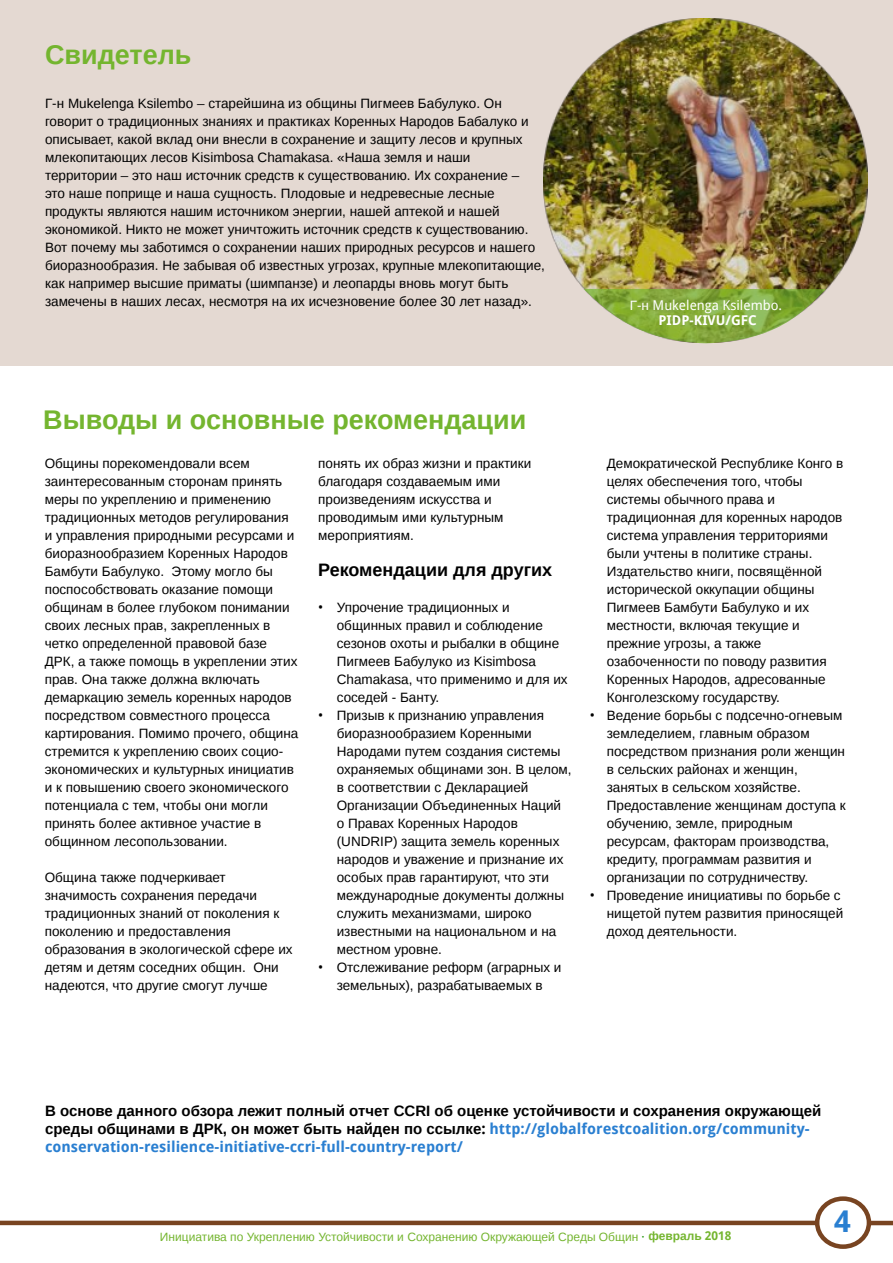
<style>
.page{position:relative;width:893px;height:1263px;background:#fff}
.page>*{position:absolute;margin:0;border:0;box-sizing:border-box;transform-origin:0 0}
.t1{font:700 30px "Droid Sans";color:#2a7fd1}
.t2{font:700 27px "Liberation Sans";color:#74b52f}
.t3{font:700 18px "Liberation Sans";color:#000}
.t4{font:700 15px/18px "Liberation Sans";color:#000}
.t5{font:700 15px "Droid Sans";color:#2a7fd1}
.t6{font:13.5px/18px "Liberation Sans";color:#000}
.t7{font:13.5px/15.8px "Droid Sans";color:#fff;text-align:center}
.t8{font:13.5px "Droid Sans";color:#000}
.t9{font:12px "Liberation Sans";color:#74b52f}
.s1{font-family:"Liberation Sans"}
.s2{font-weight:700}
.s3{font-family:"Droid Sans"}
.s4{font-family:"Droid Sans";color:#2a7fd1}
.s5{font-family:"Droid Sans";color:#1c9305}
.s6{font-family:"Droid Sans";font-weight:700}
</style>
<div class="page">
<div style="left:0;top:0;width:893px;height:365px;background:#e4d9d2"></div>
<img style="left:544px;top:19px;width:324px;height:271px">
<svg style="left:583px;top:289px;width:243px;height:54px"></svg>
<hr style="left:870px;top:1221px;width:23px;height:4px;background:#784421">
<div style="left:815px;top:1196px;width:56px;height:53px;border:4px solid #784421;border-radius:50%"></div>
<hr style="left:0;top:1221px;width:815px;height:4px;background:#784421">
<h2 class="t2" style="left:45px;top:40px;width:148px">Свидетель</h2>
<p class="t6" style="left:45px;top:94px;width:501px">Г-н Mukelenga Ksilembo – старейшина из общины Пигмеев Бабулуко. Он говорит о традиционных знаниях и практиках Коренных Народов Бабалуко и описывает, какой вклад они внесли в сохранение и защиту лесов и крупных млекопитающих лесов Kisimbosa Chamakasa. «Наша земля и наши территории – это наш источник средств к существованию. Их сохранение –<br>это наше поприще и наша сущность. Плодовые и недревесные лесные продукты являются нашим источником энергии, нашей аптекой и нашей экономикой. Никто не может уничтожить источник средств к существованию.<br>Вот почему мы заботимся о сохранении наших природных ресурсов и нашего биоразнообразия. Не забывая об известных угрозах, крупные млекопитающие, как например высшие приматы (шимпанзе) и леопарды вновь могут быть замечены в наших лесах, несмотря на их исчезновение более 30 лет назад».</p>
<p class="t7" style="left:630px;top:297px;width:154px"><span class="s1">Г-н</span> Mukelenga Ksilembo.<br><span class="s2">PIDP-KIVU/GFC</span></p>
<h2 class="t2" style="left:43px;top:404px;width:485px">Выводы и основные рекомендации</h2>
<p class="t6" style="left:45px;top:454px;width:255px">Общины порекомендовали всем заинтересованным сторонам принять меры по укреплению и применению традиционных методов регулирования и управления природными ресурсами и биоразнообразием Коренных Народов Бамбути Бабулуко. Этому могло бы поспособствовать оказание помощи общинам в более глубоком понимании своих лесных прав, закрепленных в четко определенной правовой базе ДРК, а также помощь в укреплении этих прав. Она также должна включать демаркацию земель коренных народов посредством совместного процесса картирования. Помимо прочего, община стремится к укреплению своих социо&shy;экономических и культурных инициатив и к повышению своего экономического потенциала с тем, чтобы они могли принять более активное участие в общинном лесопользовании.</p>
<p class="t6" style="left:45px;top:868px;width:249px">Община также подчеркивает значимость сохранения передачи традиционных знаний от поколения к поколению и предоставления образования в экологической сфере их детям и детям соседних общин. Они надеются, что другие смогут лучше</p>
<p class="t6" style="left:318px;top:454px;width:214px">понять их образ жизни и практики благодаря создаваемым ими произведениям искусства и проводимым ими культурным мероприятиям.</p>
<h3 class="t3" style="left:318px;top:560px;width:236px">Рекомендации для других</h3>
<p class="t8" style="left:318px;top:599px;width:7px">•</p>
<p class="t6" style="left:337px;top:598px;width:236px">Упрочение традиционных и общинных правил и соблюдение сезонов охоты и рыбалки в общине<br>Пигмеев Бабулуко из Kisimbosa<br>Chamakasa, что применимо и для их соседей - Банту.<br>Призыв к признанию управления биоразнообразием Коренными<br>Народами путем создания системы охраняемых общинами зон. В целом, в соответствии с Декларацией<br>Организации Объединенных Наций о Правах Коренных Народов (UNDRIP) защита земель коренных народов и уважение и признание их особых прав гарантируют, что эти международные документы должны служить механизмами, широко известными на национальном и на местном уровне.<br>Отслеживание реформ (аграрных и земельных), разрабатываемых в</p>
<p class="t8" style="left:318px;top:707px;width:7px">•</p>
<p class="t8" style="left:318px;top:959px;width:7px">•</p>
<p class="t8" style="left:590px;top:707px;width:7px">•</p>
<p class="t8" style="left:590px;top:887px;width:7px">•</p>
<p class="t6" style="left:607px;top:454px;width:240px">Демократической Республике Конго в целях обеспечения того, чтобы системы обычного права и традиционная для коренных народов система управления территориями были учтены в политике страны.<br>Издательство книги, посвящённой исторической оккупации общины<br>Пигмеев Бамбути Бабулуко и их местности, включая текущие и прежние угрозы, а также озабоченности по поводу развития<br>Коренных Народов, адресованные<br>Конголезскому государству.<br>Ведение борьбы с подсечно-огневым земледелием, главным образом посредством признания роли женщин в сельских районах и женщин, занятых в сельском хозяйстве.<br>Предоставление женщинам доступа к обучению, земле, природным ресурсам, факторам производства, кредиту, программам развития и организации по сотрудничеству.<br>Проведение инициативы по борьбе с нищетой путем развития приносящей доход деятельности.</p>
<p class="t4" style="left:45px;top:1102px;width:778px">В основе данного обзора лежит полный отчет CCRI об оценке устойчивости и сохранения окружающей среды общинами в ДРК, он может быть найден по ссылке<span class="s3">:</span> <span class="s4">http://globalforestcoalition.org/community-</span></p>
<p class="t5" style="left:45px;top:1138px;width:419px">conservation-resilience-initiative-ccri-full-country-report/</p>
<p class="t9" style="left:160px;top:1230px;width:573px">Инициатива по Укреплению Устойчивости и Сохранению Окружающей Среды Общин <span class="s5">·</span> <span class="s2">февраль</span> <span class="s6">2018</span></p>
<h1 class="t1" style="left:834px;top:1204px;width:18px">4</h1>
</div>
